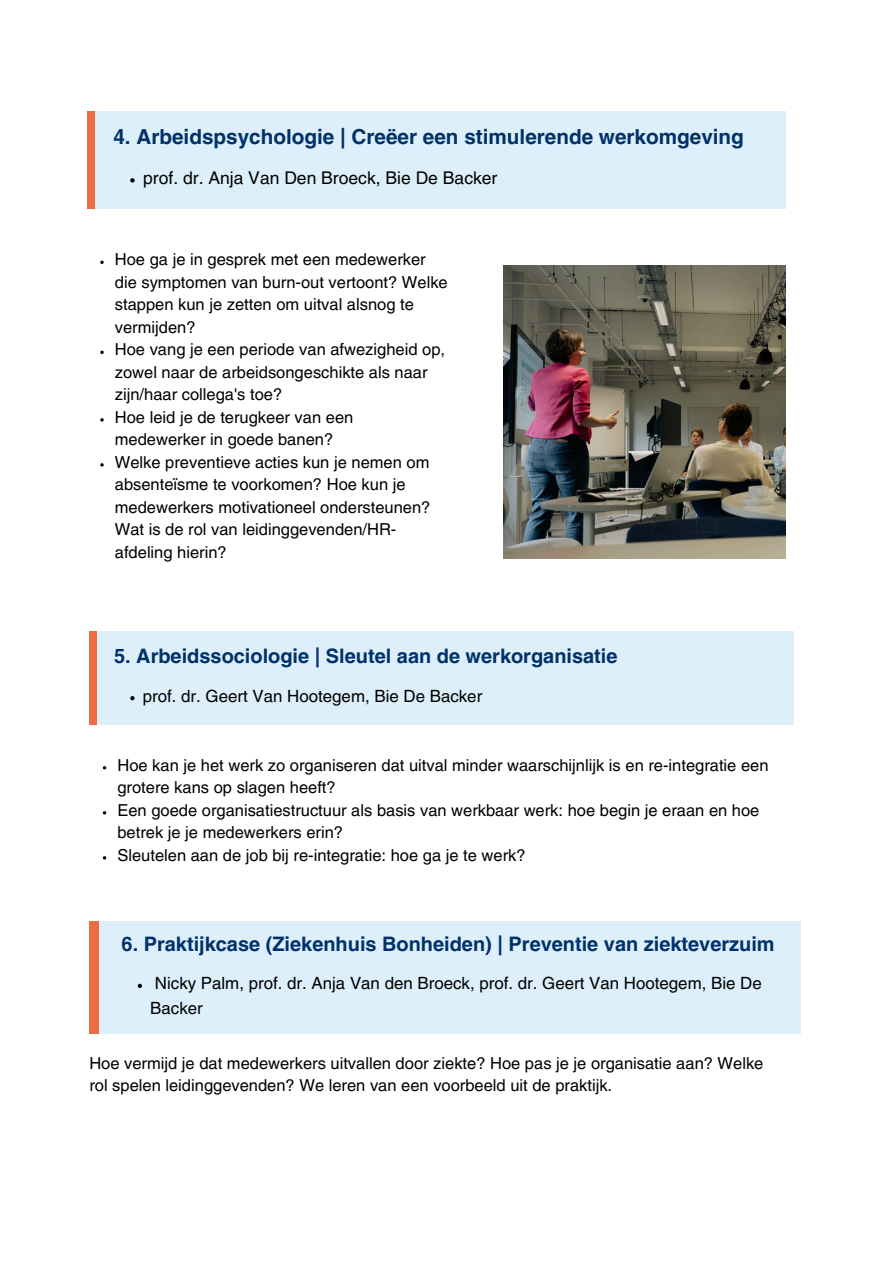
<style>
.page{position:relative;width:894px;height:1264px;background:#fff}
.page>*{position:absolute;margin:0;border:0;box-sizing:border-box;transform-origin:0 0}
.t1{font:700 20.7px "Helvetica LT Pro";color:#003169}
.t2{font:700 19.95px "Helvetica LT Pro";color:#003169}
.t3{font:17.55px "Helvetica LT Pro";color:#000}
.t4{font:16.8px/24.6px "Helvetica LT Pro";color:#000}
.t5{font:16.5px/22.5px "Helvetica LT Pro";color:#000}
</style>
<div class="page">
<div style="left:89px;top:631px;width:704px;height:94px;background:#ddeffa"></div>
<div style="left:89px;top:631px;width:8px;height:94px;background:#ec6c43"></div>
<svg style="left:130px;top:696px;width:4px;height:4px"></svg>
<div style="left:89px;top:921px;width:712px;height:112px;background:#ddeffa"></div>
<div style="left:89px;top:921px;width:10px;height:112px;background:#ec6c43"></div>
<svg style="left:138px;top:983px;width:4px;height:4px"></svg>
<svg style="left:100px;top:260px;width:4px;height:4px"></svg>
<svg style="left:100px;top:350px;width:4px;height:4px"></svg>
<svg style="left:100px;top:418px;width:4px;height:3px"></svg>
<svg style="left:100px;top:463px;width:4px;height:3px"></svg>
<div style="left:87px;top:111px;width:698px;height:97px;background:#ddeffa"></div>
<div style="left:87px;top:111px;width:8px;height:97px;background:#ec6c43"></div>
<svg style="left:130px;top:178px;width:5px;height:4px"></svg>
<img style="left:503px;top:266px;width:282px;height:292px">
<p class="t1" style="left:113px;top:129px;width:631px">4. Arbeidspsychologie | Creëer een stimulerende werkomgeving</p>
<p class="t3" style="left:143px;top:171px;width:355px">prof. dr. Anja Van Den Broeck, Bie De Backer</p>
<p class="t5" style="left:115px;top:250px;width:334px">Hoe ga je in gesprek met een medewerker die symptomen van burn-out vertoont? Welke stappen kun je zetten om uitval alsnog te vermijden?</p>
<p class="t5" style="left:115px;top:340px;width:331px">Hoe vang je een periode van afwezigheid op, zowel naar de arbeidsongeschikte als naar zijn/haar collega's toe?</p>
<p class="t5" style="left:115px;top:407px;width:240px">Hoe leid je de terugkeer van een medewerker in goede banen?</p>
<h1 class="t5" style="left:115px;top:452px;width:317px">Welke preventieve acties kun je nemen om absenteïsme te voorkomen? Hoe kun je medewerkers motivationeel ondersteunen?<br>Wat is de rol van leidinggevenden/HR&shy;afdeling hierin?</h1>
<p class="t2" style="left:114px;top:648px;width:505px">5. Arbeidssociologie | Sleutel aan de werkorganisatie</p>
<p class="t4" style="left:143px;top:685px;width:341px">prof. dr. Geert Van Hootegem, Bie De Backer</p>
<p class="t5" style="left:117px;top:755px;width:652px">Hoe kan je het werk zo organiseren dat uitval minder waarschijnlijk is en re-integratie een grotere kans op slagen heeft?</p>
<h1 class="t5" style="left:117px;top:800px;width:643px">Een goede organisatiestructuur als basis van werkbaar werk: hoe begin je eraan en hoe betrek je je medewerkers erin?</h1>
<p class="t5" style="left:117px;top:845px;width:409px">Sleutelen aan de job bij re-integratie: hoe ga je te werk?</p>
<p class="t2" style="left:121px;top:936px;width:654px">6. Praktijkcase (Ziekenhuis Bonheiden) | Preventie van ziekteverzuim</p>
<p class="t4" style="left:150px;top:972px;width:612px">Nicky Palm, prof. dr. Anja Van den Broeck, prof. dr. Geert Van Hootegem, Bie De<br>Backer</p>
<h1 class="t5" style="left:89px;top:1053px;width:675px">Hoe vermijd je dat medewerkers uitvallen door ziekte? Hoe pas je je organisatie aan? Welke rol spelen leidinggevenden? We leren van een voorbeeld uit de praktijk.</h1>
</div>
